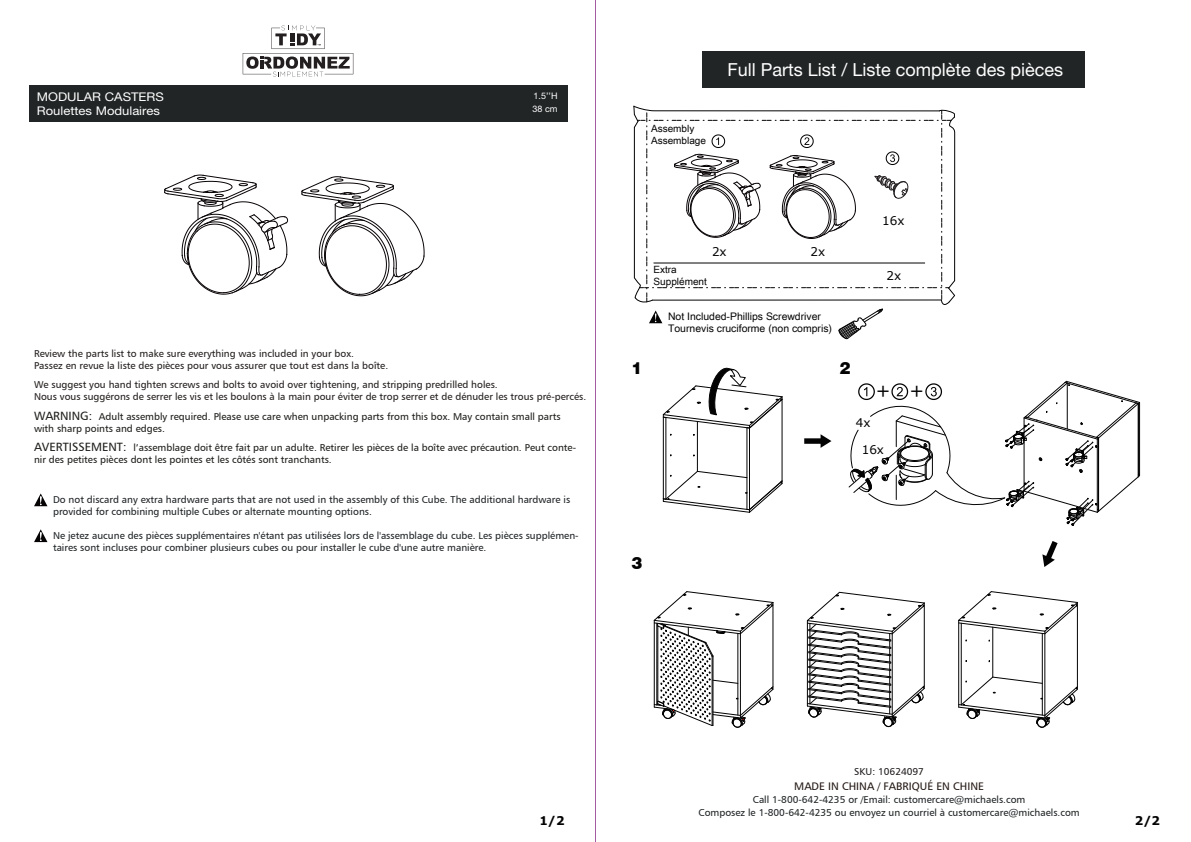
<style>
.page{position:relative;width:1191px;height:842px;background:#fff}
.page>*{position:absolute;margin:0;border:0;box-sizing:border-box;transform-origin:0 0}
.t1{font:18px "Helvetica Neue LT Pro";color:#fff}
.t2{font:17.9px "Verdana";color:#030303}
.t3{font:900 16.7px "Swiss 721 BT";color:#030303}
.t4{font:12px/14.4px "Helvetica Neue LT Pro";color:#fff;scale:1.08 1}
.t5{font:12px "Verdana";color:#030303}
.t6{font:700 12px "Verdana";color:#030303}
.t7{font:11px "Humanist 777 BT Roman B";color:#221713}
.t8{font:10.4px/12.5px "Arial Unicode MS";color:#030303}
.t9{font:10px/12px "Humanist 777 BT Roman B";color:#202426}
.t10{font:10px/12px "Humanist 777 BT Roman B";color:#241f1e}
.t11{font:10px/12px "Humanist 777 BT Roman B";color:#1e1f1b}
.t12{font:10px/13px "Humanist 777 BT Roman B";color:#212526;text-align:center}
.t13{font:10px/12px "Arial Unicode MS";color:#030303}
.t14{font:10px "Humanist 777 BT Roman B";color:#221e1e}
.t15{font:9px/13.3px "Helvetica Neue LT Pro";color:#fff}
.s1{font-size:12px}
</style>
<div class="page">
<svg style="left:34px;top:529px;width:13px;height:13px"></svg>
<svg style="left:34px;top:493px;width:13px;height:13px"></svg>
<svg style="left:243px;top:26px;width:110px;height:51px"></svg>
<div style="left:29px;top:85px;width:538px;height:37px;background:#212526"></div>
<div style="left:702px;top:51px;width:382px;height:37px;background:#212526"></div>
<hr style="left:595px;top:0;width:1px;height:842px;background:#a55ba4">
<svg style="left:164px;top:175px;width:124px;height:119px"></svg>
<svg style="left:302px;top:176px;width:122px;height:120px"></svg>
<hr style="left:1139px;top:402px;width:1px;height:74px;background:#030303">
<hr style="left:746px;top:428px;width:1px;height:81px;background:#030303">
<hr style="left:749px;top:428px;width:1px;height:82px;background:#030303">
<hr style="left:782px;top:399px;width:1px;height:82px;background:#030303">
<hr style="left:665px;top:417px;width:1px;height:82px;background:#030303">
<hr style="left:697px;top:421px;width:1px;height:50px;background:#030303">
<svg style="left:663px;top:367px;width:120px;height:61px"></svg>
<svg style="left:663px;top:471px;width:120px;height:42px"></svg>
<hr style="left:663px;top:417px;width:1px;height:82px;background:#030303">
<hr style="left:773px;top:602px;width:1px;height:87px;background:#030303">
<svg style="left:654px;top:591px;width:119px;height:136px"></svg>
<svg style="left:807px;top:592px;width:117px;height:135px"></svg>
<hr style="left:924px;top:603px;width:1px;height:85px;background:#030303">
<svg style="left:804px;top:434px;width:27px;height:14px"></svg>
<svg style="left:1042px;top:541px;width:15px;height:26px"></svg>
<svg style="left:848px;top:381px;width:291px;height:145px"></svg>
<svg style="left:633px;top:105px;width:323px;height:234px"></svg>
<svg style="left:958px;top:591px;width:119px;height:43px"></svg>
<hr style="left:1042px;top:633px;width:1px;height:82px;background:#030303">
<hr style="left:1044px;top:631px;width:1px;height:87px;background:#030303">
<hr style="left:1077px;top:602px;width:1px;height:87px;background:#030303">
<hr style="left:961px;top:623px;width:1px;height:82px;background:#030303">
<hr style="left:958px;top:620px;width:1px;height:87px;background:#030303">
<hr style="left:992px;top:627px;width:1px;height:50px;background:#030303">
<svg style="left:958px;top:677px;width:119px;height:50px"></svg>
<p class="t4" style="left:37px;top:89px;width:119px">MODULAR CASTERS<br>Roulettes Modulaires</p>
<p class="t15" style="left:532px;top:89px;width:27px">1.5’’H<br>38 cm</p>
<p class="t10" style="left:34px;top:347px;width:356px">Review the parts list to make sure everything was included in your box.<br>Passez en revue la liste des pièces pour vous assurer que tout est dans la boîte.</p>
<p class="t10" style="left:34px;top:378px;width:554px">We suggest you hand tighten screws and bolts to avoid over tightening, and stripping predrilled holes.<br>Nous vous suggérons de serrer les vis et les boulons à la main pour éviter de trop serrer et de dénuder les trous pré-percés.</p>
<p class="t11" style="left:34px;top:410px;width:528px"><span class="s1">WARNING:</span> Adult assembly required. Please use care when unpacking parts from this box. May contain small parts with sharp points and edges.</p>
<p class="t11" style="left:34px;top:441px;width:543px"><span class="s1">AVERTISSEMENT:</span> l’assemblage doit être fait par un adulte. Retirer les pièces de la boîte avec précaution. Peut conte&shy;nir des petites pièces dont les pointes et les côtés sont tranchants.</p>
<p class="t9" style="left:53px;top:494px;width:519px">Do not discard any extra hardware parts that are not used in the assembly of this Cube. The additional hardware is provided for combining multiple Cubes or alternate mounting options.</p>
<p class="t9" style="left:53px;top:530px;width:527px">Ne jetez aucune des pièces supplémentaires n'étant pas utilisées lors de l'assemblage du cube. Les pièces supplémen&shy;taires sont incluses pour combiner plusieurs cubes ou pour installer le cube d'une autre manière.</p>
<p class="t13" style="left:651px;top:122px;width:57px">Assembly<br>Assemblage</p>
<h1 class="t1" style="left:727px;top:58px;width:337px">Full Parts List / Liste complète des pièces</h1>
<p class="t5" style="left:882px;top:212px;width:24px">16x</p>
<p class="t5" style="left:712px;top:243px;width:16px">2x</p>
<p class="t5" style="left:810px;top:243px;width:16px">2x</p>
<p class="t13" style="left:653px;top:263px;width:55px">Extra<br>Supplément</p>
<p class="t8" style="left:668px;top:310px;width:165px">Not Included-Phillips Screwdriver<br>Tournevis cruciforme (non compris)</p>
<h3 class="t3" style="left:631px;top:358px;width:12px">1</h3>
<h3 class="t3" style="left:839px;top:358px;width:12px">2</h3>
<p class="t5" style="left:886px;top:267px;width:16px">2x</p>
<h2 class="t2" style="left:876px;top:378px;width:50px">+ +</h2>
<h3 class="t3" style="left:631px;top:553px;width:12px">3</h3>
<p class="t5" style="left:856px;top:414px;width:16px">4x</p>
<p class="t5" style="left:861px;top:442px;width:24px">16x</p>
<p class="t14" style="left:854px;top:765px;width:71px">SKU: 10624097</p>
<p class="t7" style="left:794px;top:779px;width:191px">MADE IN CHINA / FABRIQUÉ EN CHINE</p>
<p class="t12" style="left:698px;top:793px;width:383px">Call 1-800-642-4235 or /Email: customercare@michaels.com<br>Composez le 1-800-642-4235 ou envoyez un courriel à customercare@michaels.com</p>
<p class="t6" style="left:539px;top:812px;width:27px">1/2</p>
<p class="t6" style="left:1134px;top:812px;width:27px">2/2</p>
</div>
